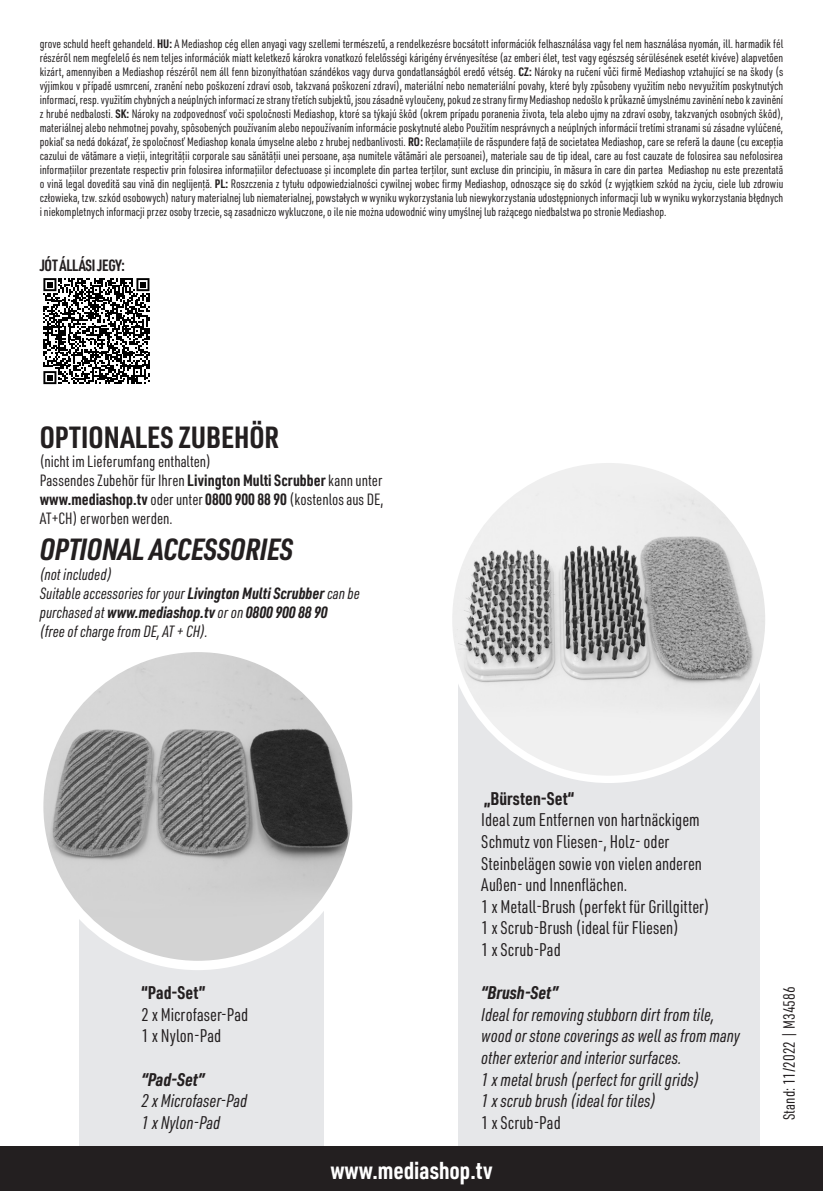
<style>
.page{position:relative;width:823px;height:1191px;background:#fff}
.page>*{position:absolute;margin:0;border:0;box-sizing:border-box;transform-origin:0 0}
.t1{font:italic 700 30px "URWDIN Cond";color:#231f20}
.t2{font:700 30px "URWDIN Cond";color:#231f20}
.t3{font:700 24px "URWDIN Cond";color:#fff}
.t4{font:18px/21.6px "URWDIN Cond";color:#231f20}
.t5{font:italic 18px/21.6px "URWDIN Cond";color:#231f20}
.t6{font:700 18px "URWDIN Cond";letter-spacing:.005em;color:#231f20}
.t7{font:italic 700 18px "URWDIN Cond";color:#231f20}
.t8{font:16px/19.2px "URWDIN Cond";color:#231f20}
.t9{font:italic 16px/19.2px "URWDIN Cond";color:#231f20}
.t10{font:700 16px "URWDIN Cond";letter-spacing:-.02em;color:#231f20;scale:.93 1}
.t11{font:12px/14px "URWDIN Cond";color:#231f20;text-align:justify}
.s1{font-weight:700}
</style>
<div class="page">
<div style="left:457px;top:587px;width:302px;height:559px;background:#e6e7e9"></div>
<img style="left:448px;top:459px;width:320px;height:320px;border-radius:160px">
<div style="left:444px;top:455px;width:328px;height:328px;border:7px solid #fff;border-radius:50%"></div>
<div style="left:0;top:1146px;width:822px;height:45px;background:#231f20"></div>
<div style="left:80px;top:867px;width:243px;height:279px;background:#e6e7e9"></div>
<img style="left:39px;top:647px;width:318px;height:318px;border-radius:159px">
<div style="left:34px;top:643px;width:327px;height:327px;border:9px solid #fff;border-radius:50%"></div>
<svg style="left:43px;top:278px;width:106px;height:106px"></svg>
<p class="t11" style="left:40px;top:37px;width:744px">grove schuld heeft gehandeld. <span class="s1">HU:</span> A Mediashop cég ellen anyagi vagy szellemi természetű, a rendelkezésre bocsátott információk felhasználása vagy fel nem használása nyomán, ill. harmadik fél részéről nem megfelelő és nem teljes információk miatt keletkező károkra vonatkozó felelősségi kárigény érvényesítése (az emberi élet, test vagy egészség sérülésének esetét kivéve) alapvetően kizárt, amennyiben a Mediashop részéről nem áll fenn bizonyíthatóan szándékos vagy durva gondatlanságból eredő vétség. <span class="s1">CZ:</span> Nároky na ručení vůči firmě Mediashop vztahující se na škody (s výjimkou v případě usmrcení, zranění nebo poškození zdraví osob, takzvaná poškození zdraví), materiální nebo nemateriální povahy, které byly způsobeny využitím nebo nevyužitím poskytnutých informací, resp. využitím chybných a neúplných informací ze strany třetích subjektů, jsou zásadně vyloučeny, pokud ze strany firmy Mediashop nedošlo k průkazně úmyslnému zavinění nebo k zavinění z hrubé nedbalosti. <span class="s1">SK:</span> Nároky na zodpovednosť voči spoločnosti Mediashop, ktoré sa týkajú škôd (okrem prípadu poranenia života, tela alebo ujmy na zdraví osoby, takzvaných osobných škôd), materiálnej alebo nehmotnej povahy, spôsobených používaním alebo nepoužívaním informácie poskytnuté alebo Použitím nesprávnych a neúplných informácií tretími stranami sú zásadne vylúčené, pokiaľ sa nedá dokázať, že spoločnosť Mediashop konala úmyselne alebo z hrubej nedbanlivosti. <span class="s1">RO:</span> Reclamaţiile de răspundere faţă de societatea Mediashop, care se referă la daune (cu excepţia cazului de vătămare a vieţii, integrităţii corporale sau sănătăţii unei persoane, aşa numitele vătămări ale persoanei), materiale sau de tip ideal, care au fost cauzate de folosirea sau nefolosirea informaţiilor prezentate respectiv prin folosirea informaţiilor defectuoase şi incomplete din partea terţilor, sunt excluse din principiu, în măsura în care din partea Mediashop nu este prezentată o vină legal dovedită sau vină din neglijenţă. <span class="s1">PL:</span> Roszczenia z tytułu odpowiedzialności cywilnej wobec firmy Mediashop, odnoszące się do szkód (z wyjątkiem szkód na życiu, ciele lub zdrowiu człowieka, tzw. szkód osobowych) natury materialnej lub niematerialnej, powstałych w wyniku wykorzystania lub niewykorzystania udostępnionych informacji lub w wyniku wykorzystania błędnych i niekompletnych informacji przez osoby trzecie, są zasadniczo wykluczone, o ile nie można udowodnić winy umyślnej lub rażącego niedbalstwa po stronie Mediashop.</p>
<h3 class="t10" style="left:40px;top:255px;width:93px">JÓT ÁLLÁSI JEGY:</h3>
<h1 class="t2" style="left:40px;top:416px;width:241px">OPTIONALES ZUBEHÖR</h1>
<h3 class="t8" style="left:40px;top:451px;width:345px">(nicht im Lieferumfang enthalten)<br>Passendes Zubehör für Ihren <span class="s1">Livington Multi Scrubber</span> kann unter <span class="s1">www.mediashop.tv</span> oder unter <span class="s1">0800 900 88 90</span> (kostenlos aus DE, AT+CH) erworben werden.</h3>
<h1 class="t1" style="left:40px;top:529px;width:255px">OPTIONAL ACCESSORIES</h1>
<h3 class="t9" style="left:40px;top:564px;width:321px">(not included)<br>Suitable accessories for your <span class="s1">Livington Multi Scrubber</span> can be purchased at <span class="s1">www.mediashop.tv</span> or on <span class="s1">0800 900 88 90<br></span>(free of charge from DE, AT + CH).</h3>
<h3 class="t6" style="left:141px;top:980px;width:65px">“Pad-Set”</h3>
<h3 class="t4" style="left:141px;top:1003px;width:108px">2 x Microfaser-Pad<br>1 x Nylon-Pad</h3>
<h3 class="t7" style="left:141px;top:1067px;width:64px">“Pad-Set”</h3>
<h3 class="t5" style="left:141px;top:1089px;width:107px">2 x Microfaser-Pad<br>1 x Nylon-Pad</h3>
<h3 class="t6" style="left:484px;top:786px;width:91px">„Bürsten-Set“</h3>
<h3 class="t4" style="left:481px;top:808px;width:229px">Ideal zum Entfernen von hartnäckigem<br>Schmutz von Fliesen-, Holz- oder<br>Steinbelägen sowie von vielen anderen<br>Außen- und Innenflächen.<br>1 x Metall-Brush (perfekt für Grillgitter)<br>1 x Scrub-Brush (ideal für Fliesen)<br>1 x Scrub-Pad</h3>
<h3 class="t7" style="left:481px;top:980px;width:78px">“Brush-Set”</h3>
<h3 class="t5" style="left:481px;top:1003px;width:260px">Ideal for removing stubborn dirt from tile, wood or stone coverings as well as from many other exterior and interior surfaces.<br>1 x metal brush (perfect for grill grids)<br>1 x scrub brush (ideal for tiles)</h3>
<h3 class="t4" style="left:481px;top:1111px;width:81px">1 x Scrub-Pad</h3>
<h2 class="t3" style="left:330px;top:1154px;width:164px">www.mediashop.tv</h2>
<h3 class="t8" style="left:778px;top:1120px;width:135px;rotate:-90deg">Stand: 11/2022 | M34586</h3>
</div>
